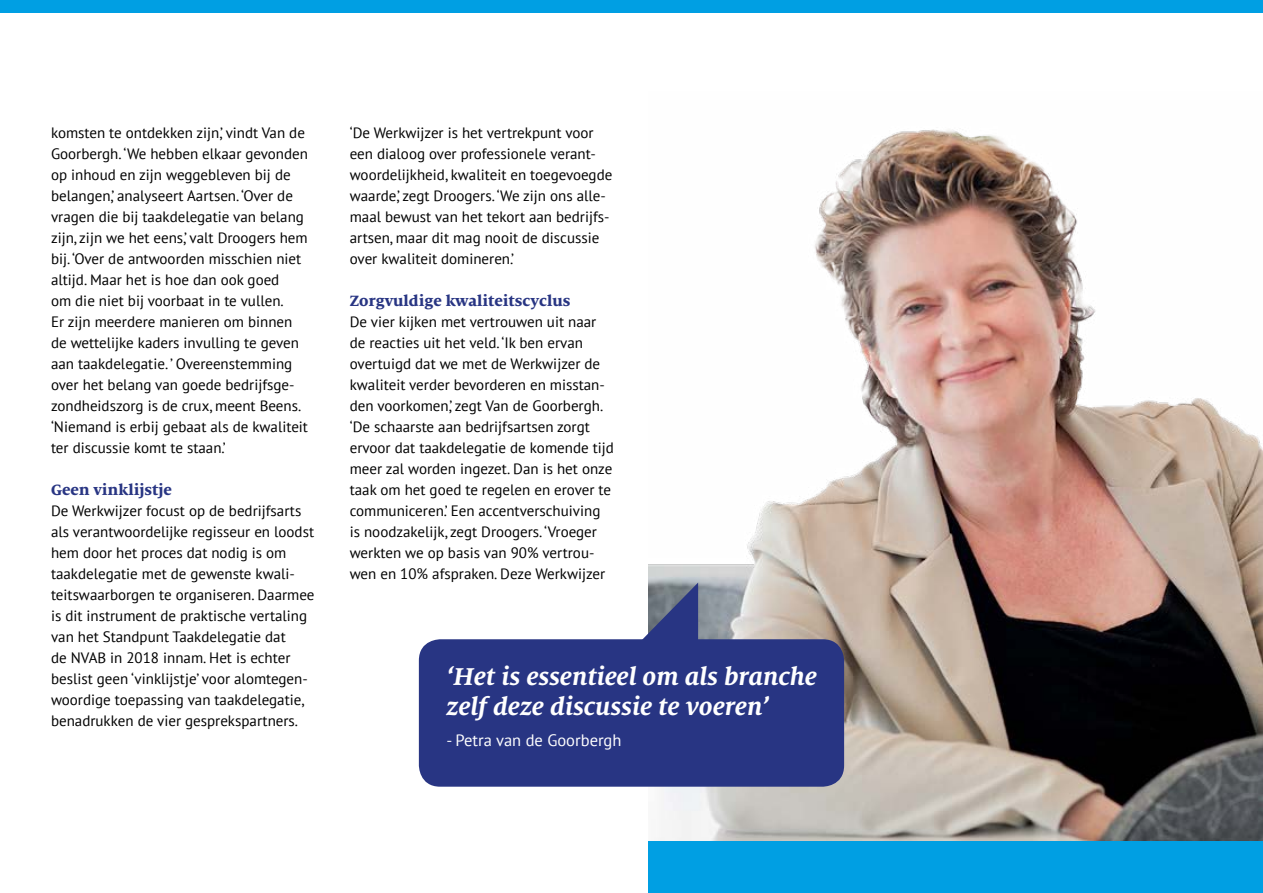
<style>
.page{position:relative;width:1263px;height:893px;background:#fff}
.page>*{position:absolute;margin:0;border:0;box-sizing:border-box;transform-origin:0 0}
.t1{font:italic 700 27px/30px "Milo Serif OT";color:#fff}
.t2{font:800 16.5px "Milo Serif OT";color:#283583}
.t3{font:16.5px "PT Sans";color:#fff}
.t4{font:15px/21px "PT Sans";color:#000}
</style>
<div class="page">
<img style="left:648px;top:129px;width:615px;height:713px">
<div style="left:648px;top:842px;width:615px;height:51px;background:#009fe3"></div>
<div style="left:419px;top:639px;width:425px;height:148px;background:#283583;border-radius:21px"></div>
<svg style="left:631px;top:583px;width:67px;height:57px"></svg>
<div style="left:0;top:0;width:1263px;height:13px;background:#009fe3"></div>
<p class="t4" style="left:51px;top:122px;width:259px">komsten te ontdekken zijn,’ vindt Van de Goorbergh. ‘We hebben elkaar gevonden op inhoud en zijn weggebleven bij de belangen,’ analyseert Aartsen. ‘Over de vragen die bij taakdelegatie van belang zijn, zijn we het eens,’ valt Droogers hem bij. ‘Over de antwoorden misschien niet altijd. Maar het is hoe dan ook goed<br>om die niet bij voorbaat in te vullen.<br>Er zijn meerdere manieren om binnen de wettelijke kaders invulling te geven aan taakdelegatie. ’ Overeenstemming over het belang van goede bedrijfsge&shy;zondheidszorg is de crux, meent Beens. ‘Niemand is erbij gebaat als de kwaliteit ter discussie komt te staan.’</p>
<p class="t2" style="left:51px;top:481px;width:122px">Geen vinklijstje</p>
<p class="t4" style="left:51px;top:500px;width:265px">De Werkwijzer focust op de bedrijfsarts als verantwoordelijke regisseur en loodst hem door het proces dat nodig is om taakdelegatie met de gewenste kwali&shy;teitswaarborgen te organiseren. Daarmee is dit instrument de praktische vertaling van het Standpunt Taakdelegatie dat<br>de NVAB in 2018 innam. Het is echter beslist geen ‘vinklijstje’ voor alomtegen&shy;woordige toepassing van taakdelegatie, benadrukken de vier gesprekspartners.</p>
<p class="t4" style="left:350px;top:122px;width:264px">‘De Werkwijzer is het vertrekpunt voor een dialoog over professionele verant&shy;woordelijkheid, kwaliteit en toegevoegde waarde,’ zegt Droogers. ‘We zijn ons alle&shy;maal bewust van het tekort aan bedrijfs&shy;artsen, maar dit mag nooit de discussie over kwaliteit domineren.’</p>
<p class="t2" style="left:350px;top:292px;width:222px">Zorgvuldige kwaliteitscyclus</p>
<p class="t4" style="left:350px;top:311px;width:266px">De vier kijken met vertrouwen uit naar de reacties uit het veld. ‘Ik ben ervan overtuigd dat we met de Werkwijzer de kwaliteit verder bevorderen en misstan&shy;den voorkomen,’ zegt Van de Goorbergh. ‘De schaarste aan bedrijfsartsen zorgt ervoor dat taakdelegatie de komende tijd meer zal worden ingezet. Dan is het onze taak om het goed te regelen en erover te communiceren.’ Een accentverschuiving is noodzakelijk, zegt Droogers. ‘Vroeger werkten we op basis van 90% vertrou&shy;wen en 10% afspraken. Deze Werkwijzer</p>
<h1 class="t1" style="left:446px;top:661px;width:372px">‘Het is essentieel om als branche zelf deze discussie te voeren’</h1>
<p class="t3" style="left:446px;top:730px;width:177px">- Petra van de Goorbergh</p>
</div>
